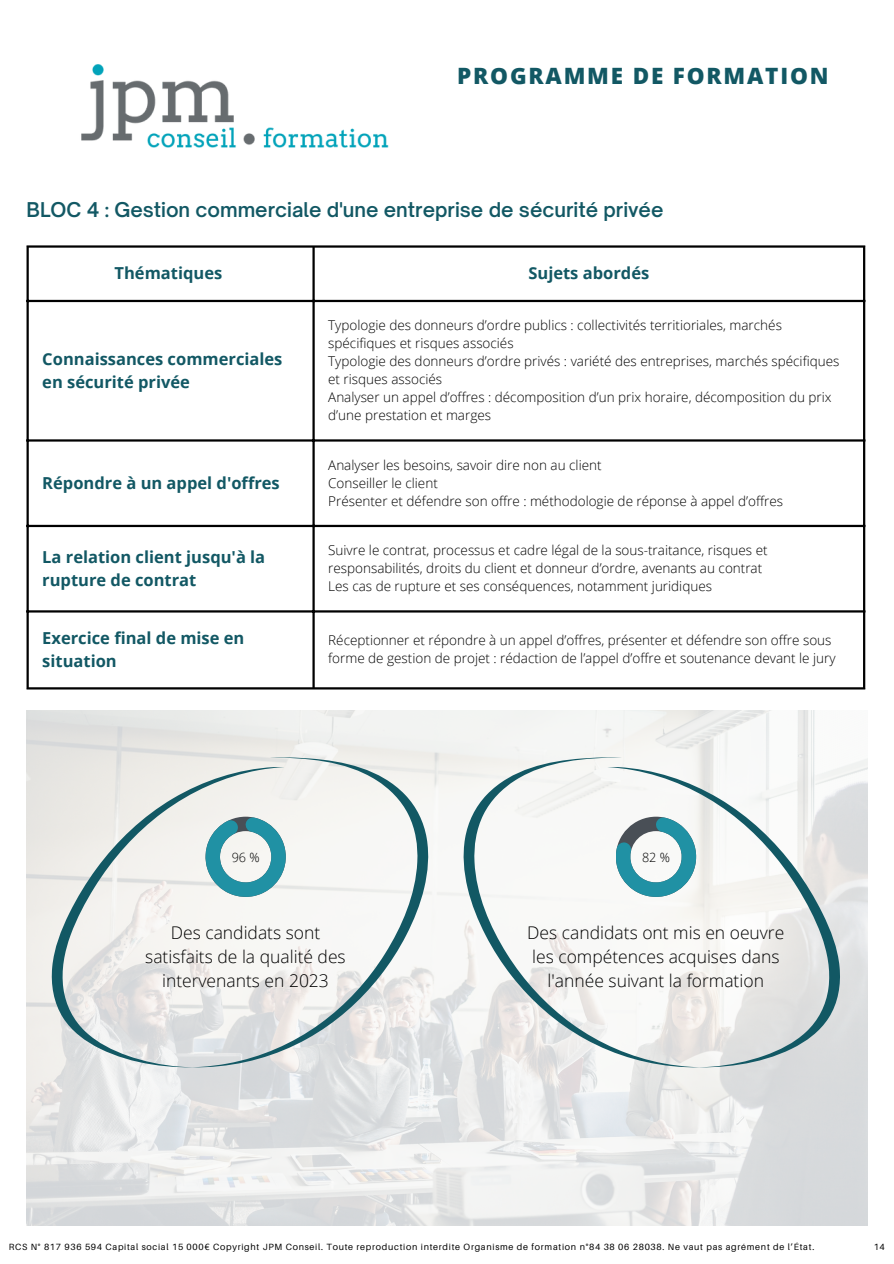
<style>
.page{position:relative;width:894px;height:1264px;background:#fff}
.page>*{position:absolute;margin:0;border:0;box-sizing:border-box;transform-origin:0 0}
.t1{font:800 22.5px "Open Sans";letter-spacing:.08em;color:#125864}
.t2{font:600 19.5px "Open Sauce One";color:#125864}
.t3{font:300 17.55px/24px "Open Sans";color:#000;text-align:center}
.t4{font:700 16.5px/22.5px "Open Sans";color:#125864}
.t5{font:300 13.5px/18px "Open Sans";color:#000}
.t6{font:300 12.6px "Open Sans";color:#000}
.t7{font:9px "Aileron";letter-spacing:.08em;color:#000}
</style>
<div class="page">
<hr style="left:27px;top:248px;width:2px;height:439px;background:#000">
<hr style="left:312px;top:248px;width:2px;height:439px;background:#000">
<hr style="left:862px;top:248px;width:3px;height:439px;background:#000">
<hr style="left:27px;top:245px;width:838px;height:3px;background:#000">
<hr style="left:27px;top:300px;width:838px;height:2px;background:#000">
<hr style="left:27px;top:439px;width:838px;height:2px;background:#000">
<hr style="left:27px;top:525px;width:838px;height:2px;background:#000">
<hr style="left:27px;top:610px;width:838px;height:2px;background:#000">
<hr style="left:27px;top:687px;width:838px;height:2px;background:#000">
<img style="left:27px;top:710px;width:840px;height:515px">
<img style="left:81px;top:64px;width:308px;height:84px">
<svg style="left:51px;top:757px;width:378px;height:311px;fill:#f2f0ee"></svg>
<svg style="left:462px;top:757px;width:379px;height:311px;fill:#f7f7f5"></svg>
<p class="t1" style="left:457px;top:60px;width:372px">PROGRAMME DE FORMATION</p>
<p class="t2" style="left:27px;top:197px;width:638px">BLOC 4 : Gestion commerciale d'une entreprise de sécurité privée</p>
<p class="t4" style="left:114px;top:261px;width:109px">Thématiques</p>
<h1 class="t4" style="left:528px;top:261px;width:122px">Sujets abordés</h1>
<h2 class="t4" style="left:42px;top:347px;width:241px">Connaissances commerciales en sécurité privée</h2>
<p class="t4" style="left:42px;top:471px;width:239px">Répondre à un appel d'offres</p>
<p class="t5" style="left:328px;top:316px;width:455px">Typologie des donneurs d’ordre publics : collectivités territioriales, marchés spécifiques et risques associés</p>
<p class="t5" style="left:328px;top:352px;width:512px">Typologie des donneurs d’ordre privés : variété des entreprises, marchés spécifiques et risques associés</p>
<p class="t5" style="left:328px;top:388px;width:504px">Analyser un appel d’offres : décomposition d’un prix horaire, décomposition du prix d’une prestation et marges</p>
<p class="t5" style="left:328px;top:455px;width:275px">Analyser les besoins, savoir dire non au client</p>
<p class="t5" style="left:328px;top:473px;width:111px">Conseiller le client</p>
<p class="t5" style="left:328px;top:491px;width:456px">Présenter et défendre son offre : méthodologie de réponse à appel d’offres</p>
<p class="t4" style="left:42px;top:545px;width:224px">La relation client jusqu'à la rupture de contrat</p>
<p class="t5" style="left:328px;top:541px;width:441px">Suivre le contrat, processus et cadre légal de la sous-traitance, risques et responsabilités, droits du client et donneur d’ordre, avenants au contrat</p>
<p class="t5" style="left:328px;top:577px;width:385px">Les cas de rupture et ses conséquences, notamment juridiques</p>
<p class="t4" style="left:42px;top:626px;width:204px">Exercice final de mise en situation</p>
<p class="t5" style="left:328px;top:631px;width:509px">Réceptionner et répondre à un appel d’offres, présenter et défendre son offre sous forme de gestion de projet : rédaction de l’appel d’offre et soutenance devant le jury</p>
<p class="t6" style="left:231px;top:848px;width:29px">96 %</p>
<p class="t6" style="left:641px;top:848px;width:29px">82 %</p>
<p class="t3" style="left:145px;top:920px;width:202px">Des candidats sont satisfaits de la qualité des intervenants en 2023</p>
<p class="t3" style="left:527px;top:920px;width:258px">Des candidats ont mis en oeuvre les compétences acquises dans l'année suivant la formation</p>
<h3 class="t7" style="left:9px;top:1240px;width:806px">RCS N° 817 936 594 Capital social 15 000€ Copyright JPM Conseil. Toute reproduction interdite Organisme de formation n°84 38 06 28038. Ne vaut pas agrément de l’État.</h3>
<h3 class="t7" style="left:873px;top:1240px;width:13px">14</h3>
</div>
